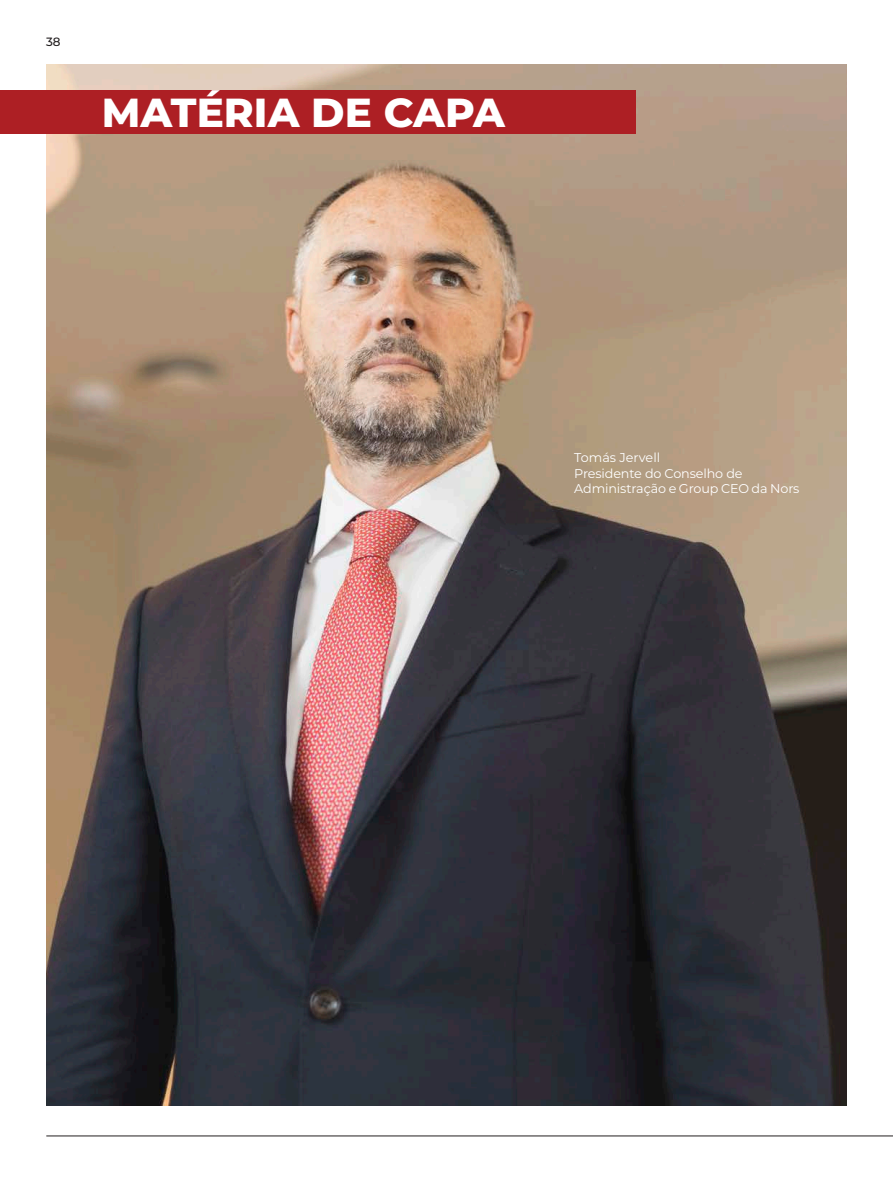
<style>
.page{position:relative;width:893px;height:1191px;background:#fff}
.page>*{position:absolute;margin:0;border:0;box-sizing:border-box;transform-origin:0 0}
.t1{font:800 40.5px "Montserrat";color:#fff}
.Body_Std{font:12.75px "Montserrat";letter-spacing:-.01em;color:#fff}
.t2{font:500 12px "Montserrat";color:#231f20}
</style>
<div class="page">
<img style="left:46px;top:64px;width:800px;height:1042px">
<hr style="left:46px;top:1135px;width:846px;height:1px;background:#231f20">
<div style="left:0;top:90px;width:635px;height:44px;background:#ad1f24"></div>
<p class="t2" style="left:46px;top:34px;width:16px">38</p>
<p class="t1" style="left:102px;top:83px;width:404px">MATÉRIA DE CAPA</p>
<p class="t1" style="left:102px;top:83px;width:214px">EMPREEN</p>
<p class="t1" style="left:375px;top:83px;width:212px">DORISMO</p>
<p class="Body_Std" style="left:574px;top:449px;width:87px">Tomás Jervell</p>
<p class="Body_Std" style="left:574px;top:464px;width:170px">Presidente do Conselho de</p>
<p class="Body_Std" style="left:574px;top:480px;width:227px">Administração e Group CEO da Nors</p>
</div>
